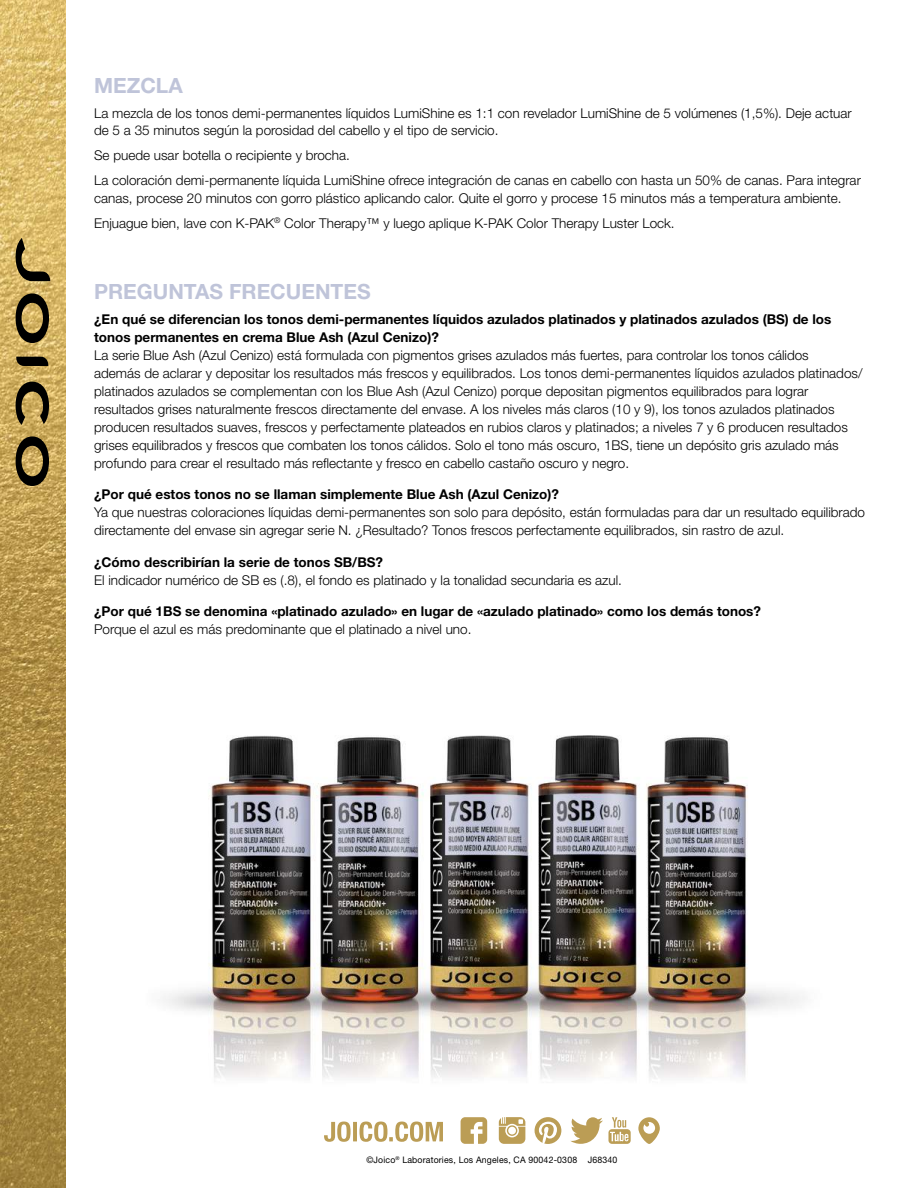
<style>
.page{position:relative;width:918px;height:1188px;background:#fff}
.page>*{position:absolute;margin:0;border:0;box-sizing:border-box;transform-origin:0 0}
.t1{font:700 21px "Helvetica Neue LT Std";color:#bfc4d9}
.t2{font:300 13.5px/18px "Helvetica Neue LT Std";color:#000}
.t3{font:700 13.5px/18px "Helvetica Neue LT Std";color:#000}
.t4{font:9px "Helvetica Neue";letter-spacing:.02em;color:#000}
</style>
<div class="page">
<img style="left:163px;top:735px;width:642px;height:344px">
<svg style="left:324px;top:1122px;width:119px;height:20px"></svg>
<svg style="left:638px;top:1117px;width:22px;height:27px"></svg>
<svg style="left:499px;top:1117px;width:26px;height:27px"></svg>
<svg style="left:461px;top:1117px;width:26px;height:27px"></svg>
<svg style="left:570px;top:1117px;width:61px;height:27px"></svg>
<svg style="left:535px;top:1117px;width:26px;height:27px"></svg>
<img style="left:0;top:0;width:66px;height:1188px">
<svg style="left:16px;top:293px;width:33px;height:50px"></svg>
<svg style="left:16px;top:436px;width:33px;height:50px"></svg>
<svg style="left:16px;top:382px;width:33px;height:43px"></svg>
<svg style="left:16px;top:238px;width:34px;height:43px"></svg>
<svg style="left:16px;top:357px;width:32px;height:9px"></svg>
<h1 class="t1" style="left:94px;top:72px;width:90px">MEZCLA</h1>
<p class="t2" style="left:94px;top:103px;width:759px">La mezcla de los tonos demi-permanentes líquidos LumiShine es 1:1 con revelador LumiShine de 5 volúmenes (1,5%). Deje actuar de 5 a 35 minutos según la porosidad del cabello y el tipo de servicio.</p>
<p class="t2" style="left:94px;top:143px;width:768px;line-height:24.8px">Se puede usar botella o recipiente y brocha.<br>La coloración demi-permanente líquida LumiShine ofrece integración de canas en cabello con hasta un 50% de canas. Para integrar</p>
<p class="t2" style="left:94px;top:186px;width:749px;line-height:24.8px">canas, procese 20 minutos con gorro plástico aplicando calor. Quite el gorro y procese 15 minutos más a temperatura ambiente.<br>Enjuague bien, lave con K-PAK<sup>®</sup> Color Therapy™ y luego aplique K-PAK Color Therapy Luster Lock.</p>
<h1 class="t1" style="left:94px;top:279px;width:278px">PREGUNTAS FRECUENTES</h1>
<p class="t3" style="left:94px;top:310px;width:739px">¿En qué se diferencian los tonos demi-permanentes líquidos azulados platinados y platinados azulados (BS) de los tonos permanentes en crema Blue Ash (Azul Cenizo)?</p>
<p class="t2" style="left:94px;top:346px;width:770px">La serie Blue Ash (Azul Cenizo) está formulada con pigmentos grises azulados más fuertes, para controlar los tonos cálidos<br>además de aclarar y depositar los resultados más frescos y equilibrados. Los tonos demi-permanentes líquidos azulados platinados/ platinados azulados se complementan con los Blue Ash (Azul Cenizo) porque depositan pigmentos equilibrados para lograr resultados grises naturalmente frescos directamente del envase. A los niveles más claros (10 y 9), los tonos azulados platinados producen resultados suaves, frescos y perfectamente plateados en rubios claros y platinados; a niveles 7 y 6 producen resultados grises equilibrados y frescos que combaten los tonos cálidos. Solo el tono más oscuro, 1BS, tiene un depósito gris azulado más profundo para crear el resultado más reflectante y fresco en cabello castaño oscuro y negro.</p>
<p class="t3" style="left:94px;top:485px;width:466px">¿Por qué estos tonos no se llaman simplemente Blue Ash (Azul Cenizo)?</p>
<p class="t2" style="left:94px;top:503px;width:772px">Ya que nuestras coloraciones líquidas demi-permanentes son solo para depósito, están formuladas para dar un resultado equilibrado directamente del envase sin agregar serie N. ¿Resultado? Tonos frescos perfectamente equilibrados, sin rastro de azul.</p>
<p class="t3" style="left:94px;top:553px;width:290px">¿Cómo describirían la serie de tonos SB/BS?</p>
<p class="t2" style="left:94px;top:571px;width:529px">El indicador numérico de SB es (.8), el fondo es platinado y la tonalidad secundaria es azul.</p>
<p class="t3" style="left:94px;top:602px;width:668px">¿Por qué 1BS se denomina «platinado azulado» en lugar de «azulado platinado» como los demás tonos?</p>
<p class="t2" style="left:94px;top:620px;width:379px">Porque el azul es más predominante que el platinado a nivel uno.</p>
<p class="t4" style="left:366px;top:1154px;width:253px">©Joico<sup>®</sup> Laboratories, Los Angeles, CA 90042-0308 J68340</p>
</div>
